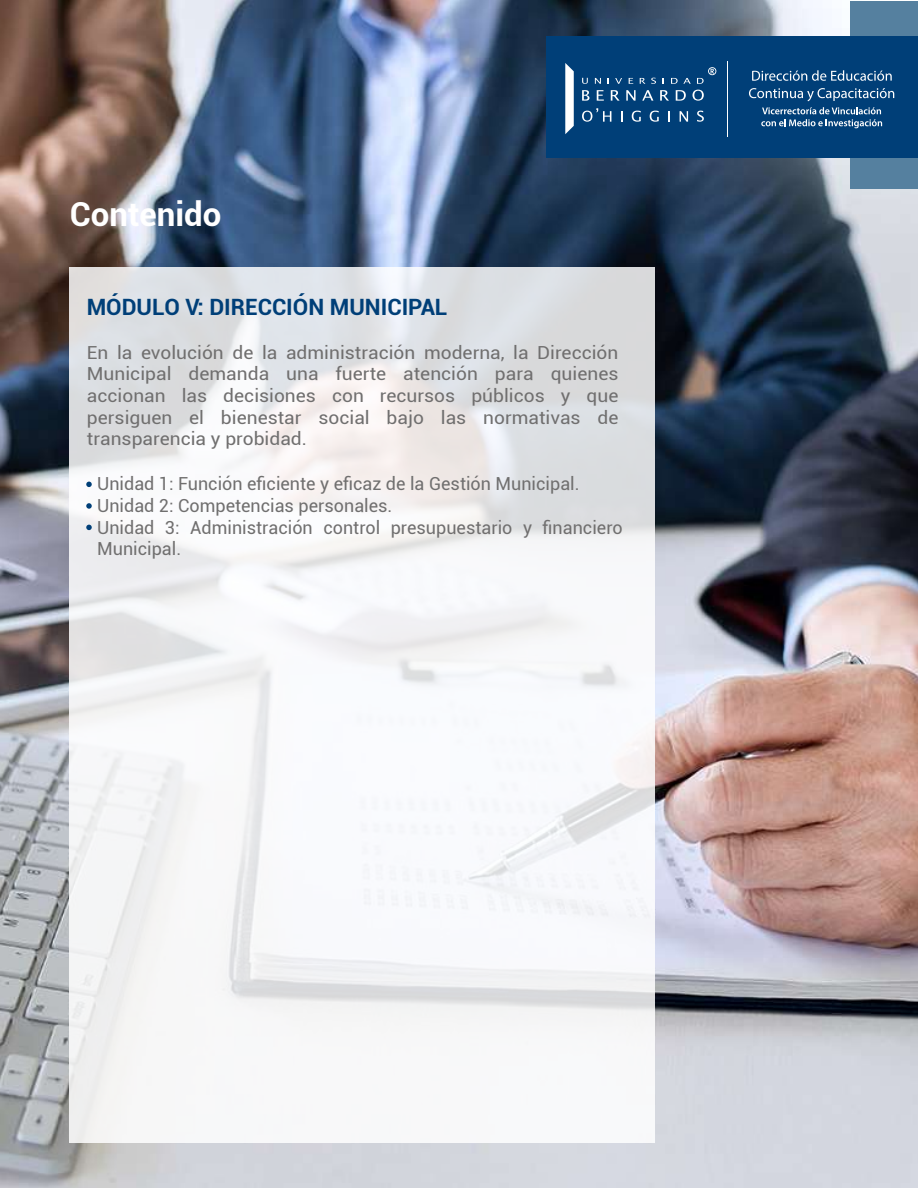
<style>
.page{position:relative;width:918px;height:1188px;background:#fff}
.page>*{position:absolute;margin:0;border:0;box-sizing:border-box;transform-origin:0 0}
.t1{font:700 33px "Roboto";color:#fff}
.t2{font:700 22.5px "Roboto";color:#003f78}
.t3{font:18px/21.6px "Roboto";color:#706f6f;text-align:justify;scale:1.07 1}
.t4{font:18px/21.6px "Roboto";color:#706f6f}
</style>
<div class="page">
<img style="left:0;top:0;width:918px;height:1188px">
<div style="left:851px;top:1px;width:67px;height:188px;background:#55809f"></div>
<div style="left:546px;top:36px;width:372px;height:122px;background:#003f78"></div>
<svg style="left:565px;top:63px;width:9px;height:71px"></svg>
<svg style="left:582px;top:90px;width:7px;height:11px"></svg>
<svg style="left:597px;top:90px;width:7px;height:11px"></svg>
<svg style="left:611px;top:90px;width:9px;height:11px"></svg>
<svg style="left:626px;top:90px;width:10px;height:11px"></svg>
<svg style="left:642px;top:90px;width:11px;height:11px"></svg>
<svg style="left:660px;top:90px;width:9px;height:11px"></svg>
<svg style="left:676px;top:90px;width:10px;height:11px"></svg>
<svg style="left:693px;top:90px;width:11px;height:11px"></svg>
<svg style="left:621px;top:111px;width:2px;height:11px"></svg>
<svg style="left:632px;top:111px;width:9px;height:11px"></svg>
<svg style="left:650px;top:111px;width:9px;height:11px"></svg>
<svg style="left:668px;top:111px;width:2px;height:11px"></svg>
<svg style="left:680px;top:111px;width:8px;height:11px"></svg>
<svg style="left:697px;top:111px;width:7px;height:11px"></svg>
<svg style="left:582px;top:108px;width:29px;height:14px"></svg>
<svg style="left:582px;top:78px;width:6px;height:6px"></svg>
<svg style="left:595px;top:78px;width:6px;height:6px"></svg>
<svg style="left:615px;top:78px;width:7px;height:6px"></svg>
<svg style="left:629px;top:78px;width:4px;height:6px"></svg>
<svg style="left:640px;top:78px;width:5px;height:6px"></svg>
<svg style="left:651px;top:78px;width:5px;height:6px"></svg>
<svg style="left:671px;top:78px;width:20px;height:6px"></svg>
<svg style="left:697px;top:67px;width:19px;height:17px"></svg>
<hr style="left:727px;top:61px;width:1px;height:76px;background:#fff">
<svg style="left:752px;top:70px;width:140px;height:11px"></svg>
<svg style="left:749px;top:88px;width:145px;height:13px"></svg>
<svg style="left:761px;top:107px;width:121px;height:21px"></svg>
<svg style="left:70px;top:268px;width:585px;height:875px"></svg>
<svg style="left:86px;top:482px;width:6px;height:5px"></svg>
<svg style="left:86px;top:525px;width:6px;height:5px"></svg>
<svg style="left:86px;top:503px;width:6px;height:6px"></svg>
<h1 class="t1" style="left:70px;top:191px;width:153px">Contenido</h1>
<p class="t2" style="left:87px;top:291px;width:362px">MÓDULO V: DIRECCIÓN MUNICIPAL</p>
<p class="t3" style="left:87px;top:341px;width:498px">En la evolución de la administración moderna, la Dirección Municipal demanda una fuerte atención para quienes accionan las decisiones con recursos públicos y que persiguen el bienestar social bajo las normativas de transparencia y probidad.</p>
<p class="t4" style="left:97px;top:473px;width:527px">Unidad 1: Función eficiente y eficaz de la Gestión Municipal.<br>Unidad 2: Competencias personales.<br>Unidad 3: Administración control presupuestario y financiero Municipal.</p>
</div>
